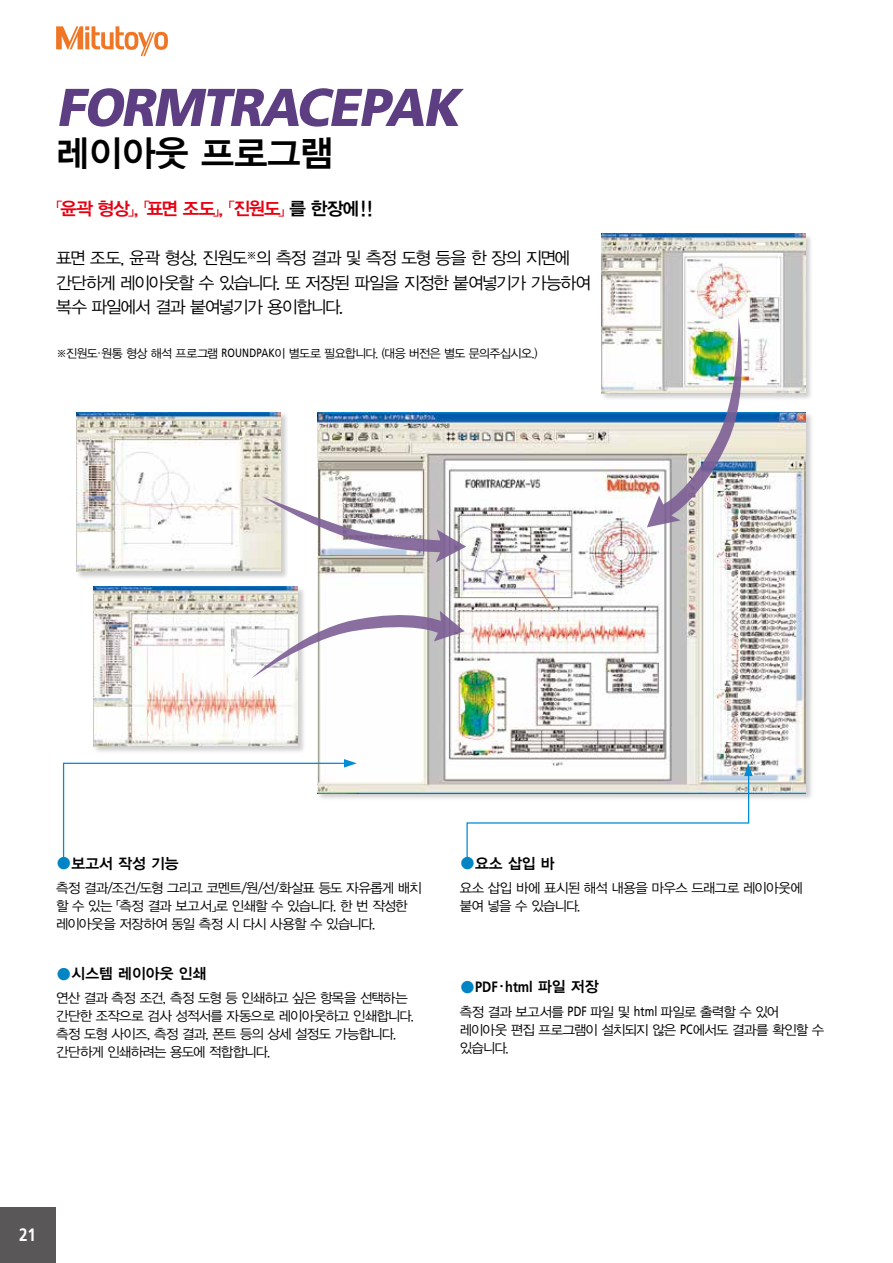
<style>
.page{position:relative;width:893px;height:1263px;background:#fff}
.page>*{position:absolute;margin:0;border:0;box-sizing:border-box;transform-origin:0 0}
.t1{font:italic 900 53.1px "Mitutoyo Frutiger";color:#5d3e82}
.t2{font:36px "YDVYGO34";color:#000}
.t3{font:18px "YDVYGO34";letter-spacing:-.05em;color:#e60012}
.t4{font:700 18px "Mitutoyo Frutiger";color:#fff}
.t5{font:16.95px/24.5px "YDVYGO32";letter-spacing:-.065em;color:#000}
.t6{font:15px "YDVYGO34";color:#000}
.t7{font:700 15px "Mitutoyo Frutiger";color:#000}
.t8{font:13.5px/18px "YDVYGO32";letter-spacing:-.055em;color:#000}
.t9{font:12px "YDVYGO32";letter-spacing:-.045em;color:#000}
.s1{color:#000}
.s2{font-family:"Nanum Gothic"}
.s3{font-family:"Mitutoyo Frutiger"}
.s4{font-family:"Nanum Gothic";font-size:16.5px;color:#0084c4}
.s5{font-family:"Nanum Gothic";font-weight:400;font-size:16.5px;color:#0084c4}
.s6{font-family:"YDVYGO34";font-weight:400}
</style>
<div class="page">
<svg style="left:56px;top:26px;width:112px;height:30px"></svg>
<div style="left:0;top:1208px;width:55px;height:55px;background:#595757"></div>
<div style="left:75px;top:411px;width:214px;height:169px;background:#000;opacity:.2"></div>
<img style="left:77px;top:412px;width:204px;height:160px">
<div style="left:92px;top:586px;width:214px;height:168px;background:#000;opacity:.2"></div>
<img style="left:94px;top:587px;width:204px;height:159px">
<div style="left:317px;top:411px;width:497px;height:390px;background:#000;opacity:.2"></div>
<img style="left:318px;top:412px;width:488px;height:381px">
<svg style="left:62px;top:759px;width:295px;height:102px"></svg>
<svg style="left:466px;top:763px;width:287px;height:103px"></svg>
<div style="left:600px;top:233px;width:213px;height:168px;background:#000;opacity:.2"></div>
<img style="left:601px;top:234px;width:204px;height:159px">
<svg style="left:262px;top:496px;width:204px;height:66px"></svg>
<svg style="left:251px;top:608px;width:214px;height:71px"></svg>
<img style="left:647px;top:318px;width:104px;height:209px">
<h1 class="t1" style="left:56px;top:75px;width:416px">FORMTRACEPAK</h1>
<h2 class="t2" style="left:56px;top:132px;width:279px">레이아웃 프로그램</h2>
<h3 class="t3" style="left:56px;top:198px;width:318px">「윤곽 형상」, 「표면 조도」, 「진원도」 <span class="s1">를 한장에！!</span></h3>
<p class="t5" style="left:56px;top:246px;width:537px">표면 조도, 윤곽 형상, 진원도<sup>※</sup>의 측정 결과 및 측정 도형 등을 한 장의 지면에 간단하게 레이아웃할 수 있습니다. 또 저장된 파일을 지정한 붙여넣기가 가능하여 복수 파일에서 결과 붙여넣기가 용이합니다.</p>
<p class="t9" style="left:56px;top:347px;width:483px">※진원도<span class="s2">・</span>원통 형상 해석 프로그램 <span class="s3">ROUNDPAK</span>이 별도로 필요합니다. (대응 버전은 별도 문의주십시오.)</p>
<p class="t6" style="left:56px;top:854px;width:124px"><span class="s4">●</span>보고서 작성 기능</p>
<p class="t8" style="left:56px;top:879px;width:367px">측정 결과/조건/도형 그리고 코멘트/원/선/화살표 등도 자유롭게 배치 할 수 있는 「측정 결과 보고서」로 인쇄할 수 있습니다. 한 번 작성한 레이아웃을 저장하여 동일 측정 시 다시 사용할 수 있습니다.</p>
<p class="t6" style="left:56px;top:965px;width:152px"><span class="s4">●</span>시스템 레이아웃 인쇄</p>
<p class="t8" style="left:56px;top:989px;width:360px">연산 결과 측정 조건, 측정 도형 등 인쇄하고 싶은 항목을 선택하는 간단한 조작으로 검사 성적서를 자동으로 레이아웃하고 인쇄합니다. 측정 도형 사이즈, 측정 결과, 폰트 등의 상세 설정도 가능합니다. 간단하게 인쇄하려는 용도에 적합합니다.</p>
<p class="t6" style="left:460px;top:854px;width:97px"><span class="s4">●</span>요소 삽입 바</p>
<p class="t8" style="left:460px;top:879px;width:345px">요소 삽입 바에 표시된 해석 내용을 마우스 드래그로 레이아웃에 붙여 넣을 수 있습니다.</p>
<p class="t7" style="left:460px;top:978px;width:140px"><span class="s5">●</span>PDF<span class="s2">・</span>html <span class="s6">파일 저장</span></p>
<p class="t8" style="left:460px;top:1002px;width:366px">측정 결과 보고서를 <span class="s3">PDF</span> 파일 및 <span class="s3">html</span> 파일로 출력할 수 있어 레이아웃 편집 프로그램이 설치되지 않은 <span class="s3">PC</span>에서도 결과를 확인할 수 있습니다.</p>
<h3 class="t4" style="left:19px;top:1224px;width:19px">21</h3>
</div>
